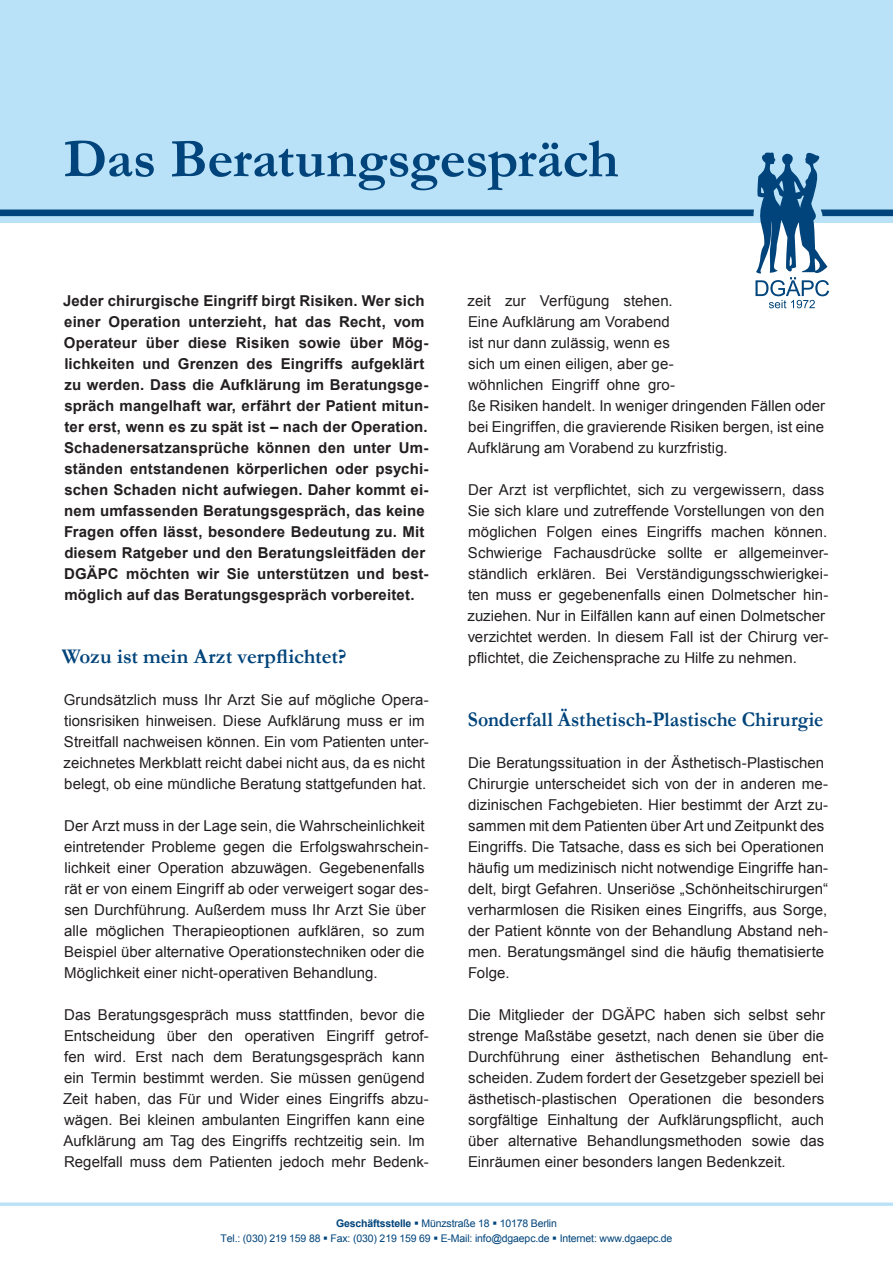
<style>
.page{position:relative;width:893px;height:1263px;background:#fff}
.page>*{position:absolute;margin:0;border:0;box-sizing:border-box;transform-origin:0 0}
.t1{font:700 55.5px "Garamond";letter-spacing:-.005em;color:#00447b}
.t2{font:700 21px "Garamond";color:#00447b;scale:.94 1}
.t3{font:700 21px "Garamond";color:#00447b}
.t4{font:15px/21px "Arial";letter-spacing:.005em;color:#231f20}
.t5{font:700 15px/21px "Arial";letter-spacing:.01em;color:#231f20}
.t6{font:10.5px/15px "Arial";letter-spacing:-.015em;color:#00447b;text-align:center}
.s1{font-weight:700}
</style>
<div class="page">
<div style="left:0;top:0;width:893px;height:223px;background:#b9e1f7"></div>
<svg style="left:0;top:152px;width:893px;height:156px"></svg>
<svg style="left:0;top:1202px;width:893px;height:4px;background:#c5e6f8"></svg>
<h1 class="t1" style="left:64px;top:126px;width:556px">Das Beratungsgespräch</h1>
<p class="t5" style="left:63px;top:291px;width:367px">Jeder chirurgische Eingriff birgt Risiken. Wer sich einer Operation unterzieht, hat das Recht, vom Operateur über diese Risiken sowie über Mög&shy;lichkeiten und Grenzen des Eingriffs aufgeklärt zu werden. Dass die Aufklärung im Beratungsge&shy;spräch mangelhaft war, erfährt der Patient mitun&shy;ter erst, wenn es zu spät ist – nach der Operation.<br>Schadenersatzansprüche können den unter Um&shy;ständen entstandenen körperlichen oder psychi&shy;schen Schaden nicht aufwiegen. Daher kommt ei&shy;nem umfassenden Beratungsgespräch, das keine Fragen offen lässt, besondere Bedeutung zu. Mit diesem Ratgeber und den Beratungsleitfäden der DGÄPC möchten wir Sie unterstützen und best&shy;möglich auf das Beratungsgespräch vorbereitet.</p>
<h2 class="t3" style="left:62px;top:644px;width:286px">Wozu ist mein Arzt verpflichtet?</h2>
<p class="t4" style="left:64px;top:689px;width:367px">Grundsätzlich muss Ihr Arzt Sie auf mögliche Opera&shy;tionsrisiken hinweisen. Diese Aufklärung muss er im Streitfall nachweisen können. Ein vom Patienten unter&shy;zeichnetes Merkblatt reicht dabei nicht aus, da es nicht belegt, ob eine mündliche Beratung stattgefunden hat.</p>
<p class="t4" style="left:64px;top:815px;width:366px">Der Arzt muss in der Lage sein, die Wahrscheinlichkeit eintretender Probleme gegen die Erfolgswahrschein&shy;lichkeit einer Operation abzuwägen. Gegebenenfalls rät er von einem Eingriff ab oder verweigert sogar des&shy;sen Durchführung. Außerdem muss Ihr Arzt Sie über alle möglichen Therapieoptionen aufklären, so zum Beispiel über alternative Operationstechniken oder die Möglichkeit einer nicht-operativen Behandlung.</p>
<p class="t4" style="left:63px;top:1004px;width:367px">Das Beratungsgespräch muss stattfinden, bevor die Entscheidung über den operativen Eingriff getrof&shy;fen wird. Erst nach dem Beratungsgespräch kann ein Termin bestimmt werden. Sie müssen genügend Zeit haben, das Für und Wider eines Eingriffs abzu&shy;wägen. Bei kleinen ambulanten Eingriffen kann eine Aufklärung am Tag des Eingriffs rechtzeitig sein. Im Regelfall muss dem Patienten jedoch mehr Bedenk-</p>
<p class="t4" style="left:467px;top:290px;width:359px">zeit zur Verfügung stehen.<br>Eine Aufklärung am Vorabend<br>ist nur dann zulässig, wenn es<br>sich um einen eiligen, aber ge-<br>wöhnlichen Eingriff ohne gro-<br>ße Risiken handelt. In weniger dringenden Fällen oder bei Eingriffen, die gravierende Risiken bergen, ist eine Aufklärung am Vorabend zu kurzfristig.</p>
<p class="t4" style="left:468px;top:479px;width:362px">Der Arzt ist verpflichtet, sich zu vergewissern, dass Sie sich klare und zutreffende Vorstellungen von den möglichen Folgen eines Eingriffs machen können.<br>Schwierige Fachausdrücke sollte er allgemeinver&shy;ständlich erklären. Bei Verständigungsschwierigkei&shy;ten muss er gegebenenfalls einen Dolmetscher hin&shy;zuziehen. Nur in Eilfällen kann auf einen Dolmetscher verzichtet werden. In diesem Fall ist der Chirurg ver&shy;pflichtet, die Zeichensprache zu Hilfe zu nehmen.</p>
<h2 class="t2" style="left:468px;top:707px;width:380px">Sonderfall Ästhetisch-Plastische Chirurgie</h2>
<p class="t4" style="left:468px;top:752px;width:362px">Die Beratungssituation in der Ästhetisch-Plastischen Chirurgie unterscheidet sich von der in anderen me&shy;dizinischen Fachgebieten. Hier bestimmt der Arzt zu&shy;sammen mit dem Patienten über Art und Zeitpunkt des Eingriffs. Die Tatsache, dass es sich bei Operationen häufig um medizinisch nicht notwendige Eingriffe han&shy;delt, birgt Gefahren. Unseriöse „Schönheitschirurgen“ verharmlosen die Risiken eines Eingriffs, aus Sorge, der Patient könnte von der Behandlung Abstand neh&shy;men. Beratungsmängel sind die häufig thematisierte Folge.</p>
<p class="t4" style="left:468px;top:1004px;width:362px">Die Mitglieder der DGÄPC haben sich selbst sehr strenge Maßstäbe gesetzt, nach denen sie über die Durchführung einer ästhetischen Behandlung ent&shy;scheiden. Zudem fordert der Gesetzgeber speziell bei ästhetisch-plastischen Operationen die besonders sorgfältige Einhaltung der Aufklärungspflicht, auch über alternative Behandlungsmethoden sowie das Einräumen einer besonders langen Bedenkzeit.</p>
<p class="t6" style="left:221px;top:1215px;width:453px"><span class="s1">Geschäftsstelle</span> ▪ Münzstraße 18 ▪ 10178 Berlin<br>Tel.: (030) 219 159 88 ▪ Fax: (030) 219 159 69 ▪ E-Mail: info@dgaepc.de ▪ Internet: www.dgaepc.de</p>
</div>
